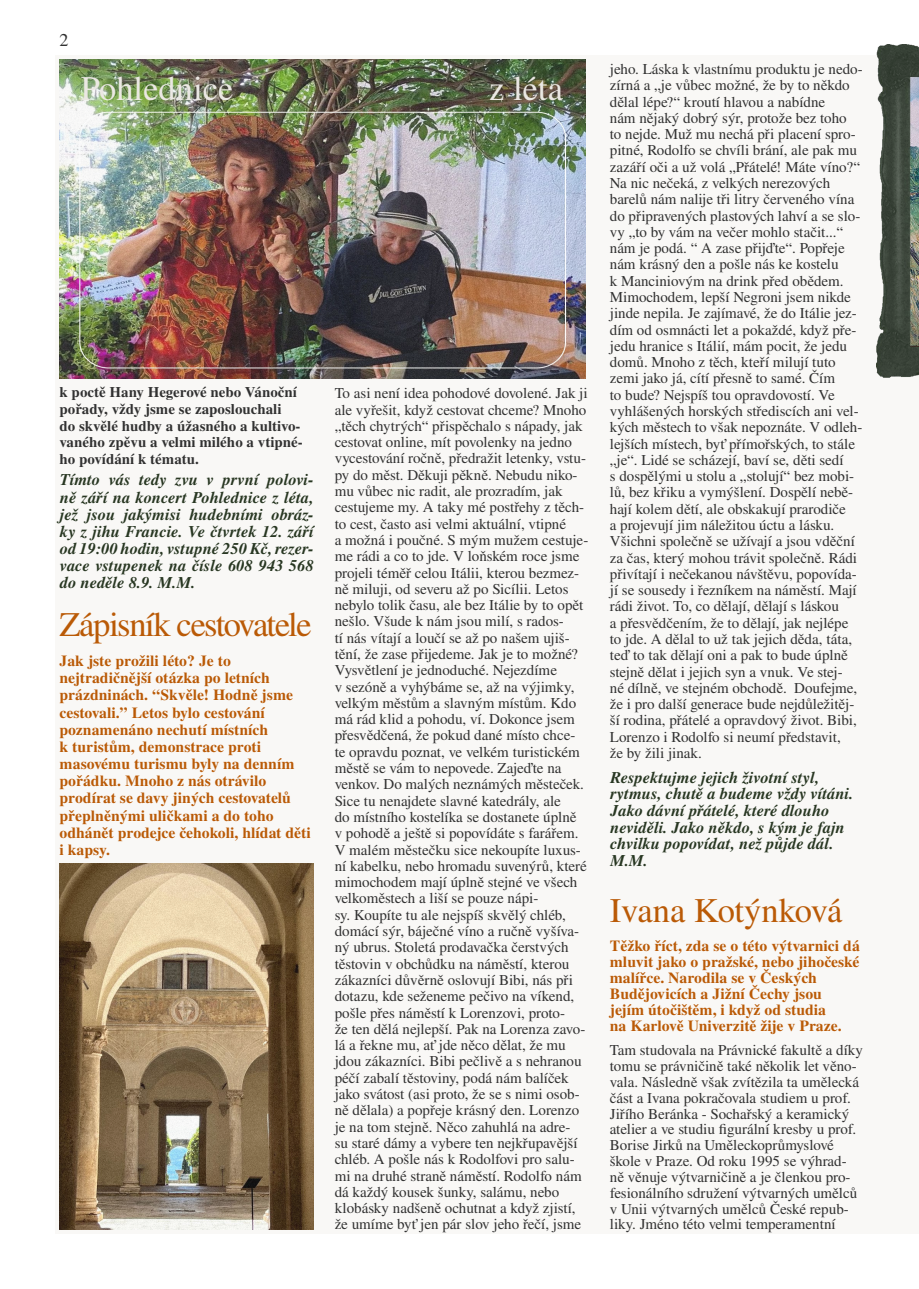
<style>
.page{position:relative;width:919px;height:1289px;background:#fff}
.page>*{position:absolute;margin:0;border:0;box-sizing:border-box;transform-origin:0 0}
.NÁZEV{font:34.5px "Nimbus Rom No 9 L";letter-spacing:-.04em;color:#ba5a06}
.t1{font:34.5px "Nimbus Rom No 9 L";color:#ebe8e3}
.NÁZEV-2{font:34.5px "Nimbus Rom No 9 L";letter-spacing:-.005em;color:#ba5a06}
.t2{font:18px "Nimbus Rom No 9 L";color:#313131}
.Paragraph_Style_3{font:16.5px/17.1px "Nimbus Rom No 9 L Med Ita";color:#283722;text-align:justify}
.Paragraph_Style_6{font:16.5px/16.8px "Nimbus Rom No 9 L Med Ita";color:#283722}
.Paragraph_Style_6-2{font:500 15.75px/17.1px "Nimbus Rom No 9 L";color:#ba5a06}
.PARAGRAF{font:15px/16.4px "Nimbus Rom No 9 L";color:#313131}
.PARAGRAF-2{font:500 15px/16.6px "Nimbus Rom No 9 L";color:#313131}
</style>
<div class="page">
<div style="left:55px;top:55px;width:851px;height:1178px;background:#f9f8f6"></div>
<div style="left:906px;top:55px;width:12px;height:1178px;background:#f9f8f6"></div>
<img style="left:876px;top:44px;width:42px;height:334px">
<img style="left:60px;top:863px;width:253px;height:366px">
<img style="left:60px;top:59px;width:525px;height:319px">
<p class="t2" style="left:60px;top:27px;width:10px">2</p>
<h1 class="t1" style="left:81px;top:64px;width:154px">Pohlednice</h1>
<h1 class="t1" style="left:489px;top:64px;width:75px">z léta</h1>
<p class="PARAGRAF-2" style="left:60px;top:383px;width:245px">k poctě Hany Hegerové nebo Vánoční pořady, vždy jsme se zaposlouchali<br>do skvělé hudby a úžasného a kultivo&shy;vaného zpěvu a velmi milého a vtipné&shy;ho povídání k tématu.</p>
<p class="Paragraph_Style_3" style="left:60px;top:471px;width:255px">Tímto vás tedy zvu v první polovi&shy;ně září na koncert Pohlednice z léta, jež jsou jakýmisi hudebními obráz&shy;ky z jihu Francie. Ve čtvrtek 12. září od 19:00 hodin, vstupné 250 Kč, rezer&shy;vace vstupenek na čísle 608 943 568 do neděle 8.9. M.M.</p>
<p class="NÁZEV" style="left:60px;top:599px;width:253px">Zápisník cestovatele</p>
<p class="Paragraph_Style_6-2" style="left:60px;top:652px;width:253px">Jak jste prožili léto? Je to nejtradičnější otázka po letních prázdninách. “Skvěle! Hodně jsme cestovali.” Letos bylo cestování poznamenáno nechutí místních<br>k turistům, demonstrace proti masovému turismu byly na denním pořádku. Mnoho z nás otrávilo prodírat se davy jiných cestovatelů přeplněnými uličkami a do toho odhánět prodejce čehokoli, hlídat děti i kapsy.</p>
<p class="PARAGRAF" style="left:334px;top:384px;width:255px">To asi není idea pohodové dovolené. Jak ji ale vyřešit, když cestovat chceme? Mnoho „těch chytrých“ přispěchalo s nápady, jak cestovat online, mít povolenky na jedno vycestování ročně, předražit letenky, vstu&shy;py do měst. Děkuji pěkně. Nebudu niko&shy;mu vůbec nic radit, ale prozradím, jak cestujeme my. A taky mé postřehy z těch&shy;to cest, často asi velmi aktuální, vtipné<br>a možná i poučné. S mým mužem cestuje&shy;me rádi a co to jde. V loňském roce jsme projeli téměř celou Itálii, kterou bezmez&shy;ně miluji, od severu až po Sicílii. Letos nebylo tolik času, ale bez Itálie by to opět nešlo. Všude k nám jsou milí, s rados-<br>tí nás vítají a loučí se až po našem ujiš&shy;tění, že zase přijedeme. Jak je to možné?<br>Vysvětlení je jednoduché. Nejezdíme<br>v sezóně a vyhýbáme se, až na výjimky, velkým městům a slavným místům. Kdo má rád klid a pohodu, ví. Dokonce jsem přesvědčená, že pokud dané místo chce&shy;te opravdu poznat, ve velkém turistickém městě se vám to nepovede. Zajeďte na venkov. Do malých neznámých městeček.<br>Sice tu nenajdete slavné katedrály, ale<br>do místního kostelíka se dostanete úplně<br>v pohodě a ještě si popovídáte s farářem.<br>V malém městečku sice nekoupíte luxus&shy;ní kabelku, nebo hromadu suvenýrů, které mimochodem mají úplně stejné ve všech velkoměstech a liší se pouze nápi-<br>sy. Koupíte tu ale nejspíš skvělý chléb, domácí sýr, báječné víno a ručně vyšíva&shy;ný ubrus. Stoletá prodavačka čerstvých těstovin v obchůdku na náměstí, kterou zákazníci důvěrně oslovují Bibi, nás při dotazu, kde seženeme pečivo na víkend, pošle přes náměstí k Lorenzovi, proto-<br>že ten dělá nejlepší. Pak na Lorenza zavo&shy;lá a řekne mu, ať jde něco dělat, že mu jdou zákazníci. Bibi pečlivě a s nehranou péčí zabalí těstoviny, podá nám balíček jako svátost (asi proto, že se s nimi osob&shy;ně dělala) a popřeje krásný den. Lorenzo je na tom stejně. Něco zahuhlá na adre-<br>su staré dámy a vybere ten nejkřupavější chléb. A pošle nás k Rodolfovi pro salu&shy;mi na druhé straně náměstí. Rodolfo nám dá každý kousek šunky, salámu, nebo klobásky nadšeně ochutnat a když zjistí, že umíme byť jen pár slov jeho řečí, jsme</p>
<p class="PARAGRAF" style="left:609px;top:60px;width:254px">jeho. Láska k vlastnímu produktu je nedo&shy;zírná a „je vůbec možné, že by to někdo dělal lépe?“ kroutí hlavou a nabídne<br>nám nějaký dobrý sýr, protože bez toho<br>to nejde. Muž mu nechá při placení spro&shy;pitné, Rodolfo se chvíli brání, ale pak mu zazáří oči a už volá „Přátelé! Máte víno?“ Na nic nečeká, z velkých nerezových barelů nám nalije tři litry červeného vína do připravených plastových lahví a se slo&shy;vy „to by vám na večer mohlo stačit...“ nám je podá. “ A zase přijďte“. Popřeje nám krásný den a pošle nás ke kostelu<br>k Manciniovým na drink před obědem.<br>Mimochodem, lepší Negroni jsem nikde jinde nepila. Je zajímavé, že do Itálie jez&shy;dím od osmnácti let a pokaždé, když pře&shy;jedu hranice s Itálií, mám pocit, že jedu domů. Mnoho z těch, kteří milují tuto zemi jako já, cítí přesně to samé. Čím<br>to bude? Nejspíš tou opravdovostí. Ve vyhlášených horských střediscích ani vel&shy;kých městech to však nepoznáte. V odleh&shy;lejších místech, byť přímořských, to stále „je“. Lidé se scházejí, baví se, děti sedí<br>s dospělými u stolu a „stolují“ bez mobi&shy;lů, bez křiku a vymýšlení. Dospělí nebě&shy;hají kolem dětí, ale obskakují prarodiče<br>a projevují jim náležitou úctu a lásku.<br>Všichni společně se užívají a jsou vděční za čas, který mohou trávit společně. Rádi přivítají i nečekanou návštěvu, popovída&shy;jí se sousedy i řezníkem na náměstí. Mají rádi život. To, co dělají, dělají s láskou<br>a přesvědčením, že to dělají, jak nejlépe to jde. A dělal to už tak jejich děda, táta, teď to tak dělají oni a pak to bude úplně stejně dělat i jejich syn a vnuk. Ve stej-<br>né dílně, ve stejném obchodě. Doufejme, že i pro další generace bude nejdůležitěj&shy;ší rodina, přátelé a opravdový život. Bibi, Lorenzo i Rodolfo si neumí představit,<br>že by žili jinak.</p>
<p class="Paragraph_Style_6" style="left:609px;top:768px;width:245px">Respektujme jejich životní styl, rytmus, chutě a budeme vždy vítáni.<br>Jako dávní přátelé, které dlouho neviděli. Jako někdo, s kým je fajn chvilku popovídat, než půjde dál.<br>M.M.</p>
<p class="NÁZEV-2" style="left:609px;top:885px;width:234px">Ivana Kotýnková</p>
<p class="Paragraph_Style_6-2" style="left:609px;top:937px;width:251px;line-height:16px">Těžko říct, zda se o této výtvarnici dá mluvit jako o pražské, nebo jihočeské malířce. Narodila se v Českých Budějovicích a Jižní Čechy jsou jejím útočištěm, i když od studia<br>na Karlově Univerzitě žije v Praze.</p>
<p class="PARAGRAF" style="left:609px;top:1041px;width:255px;line-height:15.9px">Tam studovala na Právnické fakultě a díky tomu se právničině také několik let věno&shy;vala. Následně však zvítězila ta umělecká část a Ivana pokračovala studiem u prof.<br>Jiřího Beránka - Sochařský a keramický atelier a ve studiu figurální kresby u prof.<br>Borise Jirků na Uměleckoprůmyslové škole v Praze. Od roku 1995 se výhrad&shy;ně věnuje výtvarničině a je členkou pro&shy;fesionálního sdružení výtvarných umělců v Unii výtvarných umělců České repub&shy;liky. Jméno této velmi temperamentní</p>
</div>
